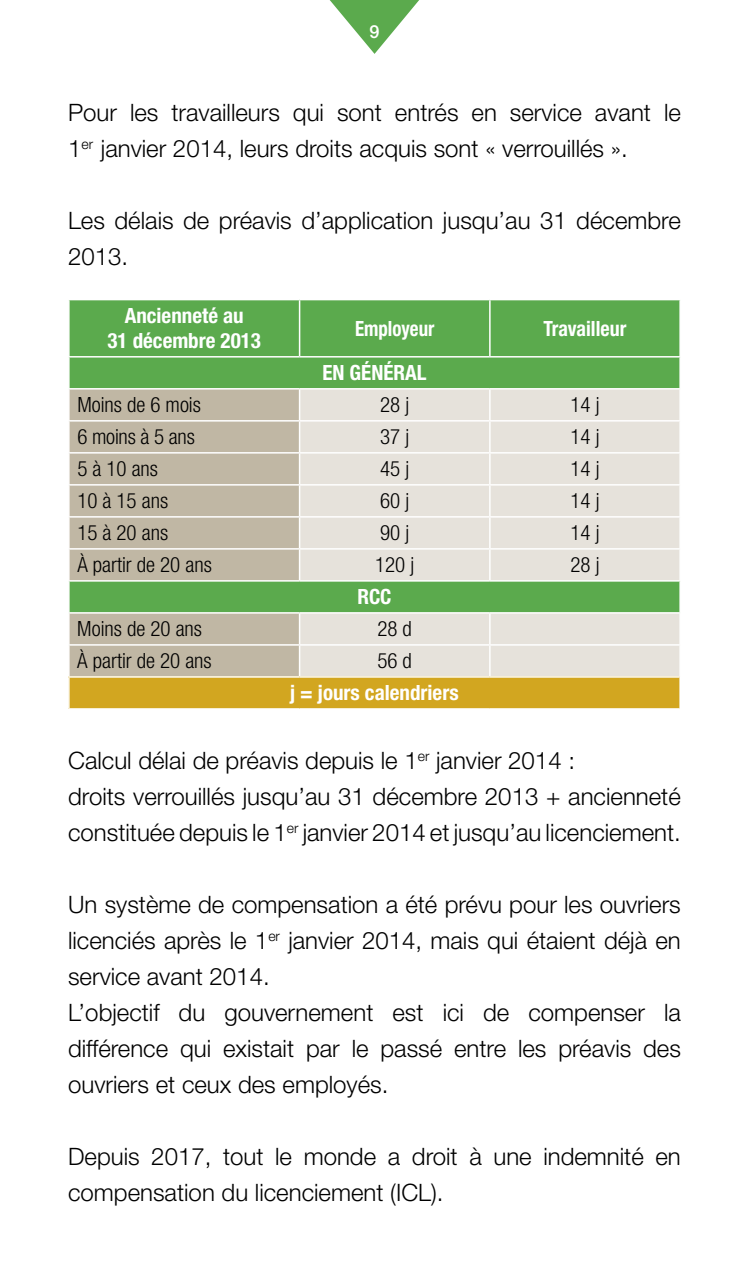
<style>
.page{position:relative;width:749px;height:1276px;background:#fff}
.page>*{position:absolute;margin:0;border:0;box-sizing:border-box;transform-origin:0 0}
.t1{font:300 24px/36px "Helvetica Neue LT Std";color:#000}
.t2{font:300 condensed 21px "Helvetica Neue LT Std";color:#000}
.t3{font:700 condensed 21px/25.2px "Helvetica Neue LT Std";color:#fff;text-align:center}
.t4{font:700 condensed 21px "Helvetica Neue LT Std";color:#fff;scale:.95 1}
.t5{font:700 condensed 21px "Helvetica Neue LT Std";color:#fff;scale:.9 1}
.t6{font:500 18px "Helvetica Neue LT Std";color:#fff}
</style>
<div class="page">
<svg style="left:330px;top:0;width:89px;height:54px"></svg>
<div style="left:70px;top:300px;width:609px;height:56px;background:#5baa4d"></div>
<div style="left:70px;top:357px;width:609px;height:31px;background:#5baa4d"></div>
<svg style="left:70px;top:389px;width:229px;height:287px;fill:#c0b7a4"></svg>
<svg style="left:299px;top:389px;width:380px;height:287px;fill:#e6e2db"></svg>
<div style="left:69px;top:677px;width:611px;height:32px;background:#d2a620"></div>
<hr style="left:299px;top:300px;width:1px;height:56px;background:#fff">
<hr style="left:489px;top:300px;width:1px;height:56px;background:#fff">
<hr style="left:299px;top:389px;width:1px;height:31px;background:#fff">
<hr style="left:489px;top:389px;width:1px;height:31px;background:#fff">
<hr style="left:68px;top:420px;width:231px;height:1px;background:#fff">
<hr style="left:299px;top:420px;width:190px;height:1px;background:#fff">
<hr style="left:299px;top:421px;width:1px;height:31px;background:#fff">
<hr style="left:489px;top:420px;width:191px;height:1px;background:#fff">
<hr style="left:489px;top:421px;width:1px;height:31px;background:#fff">
<hr style="left:68px;top:452px;width:231px;height:1px;background:#fff">
<hr style="left:299px;top:452px;width:190px;height:1px;background:#fff">
<hr style="left:299px;top:453px;width:1px;height:31px;background:#fff">
<hr style="left:489px;top:452px;width:191px;height:1px;background:#fff">
<hr style="left:489px;top:453px;width:1px;height:31px;background:#fff">
<hr style="left:68px;top:484px;width:231px;height:1px;background:#fff">
<hr style="left:299px;top:484px;width:190px;height:1px;background:#fff">
<hr style="left:299px;top:485px;width:1px;height:31px;background:#fff">
<hr style="left:489px;top:484px;width:191px;height:1px;background:#fff">
<hr style="left:489px;top:485px;width:1px;height:31px;background:#fff">
<hr style="left:68px;top:516px;width:231px;height:1px;background:#fff">
<hr style="left:299px;top:516px;width:190px;height:1px;background:#fff">
<hr style="left:299px;top:517px;width:1px;height:31px;background:#fff">
<hr style="left:489px;top:516px;width:191px;height:1px;background:#fff">
<hr style="left:489px;top:517px;width:1px;height:31px;background:#fff">
<hr style="left:68px;top:548px;width:231px;height:1px;background:#fff">
<hr style="left:299px;top:548px;width:190px;height:1px;background:#fff">
<hr style="left:299px;top:549px;width:1px;height:31px;background:#fff">
<hr style="left:489px;top:548px;width:191px;height:1px;background:#fff">
<hr style="left:489px;top:549px;width:1px;height:31px;background:#fff">
<hr style="left:68px;top:580px;width:231px;height:1px;background:#fff">
<hr style="left:299px;top:580px;width:190px;height:1px;background:#fff">
<hr style="left:489px;top:580px;width:191px;height:1px;background:#fff">
<hr style="left:68px;top:612px;width:231px;height:1px;background:#fff">
<hr style="left:299px;top:612px;width:190px;height:1px;background:#fff">
<hr style="left:299px;top:613px;width:1px;height:31px;background:#fff">
<hr style="left:489px;top:612px;width:191px;height:1px;background:#fff">
<hr style="left:489px;top:613px;width:1px;height:31px;background:#fff">
<hr style="left:68px;top:644px;width:231px;height:1px;background:#fff">
<hr style="left:299px;top:644px;width:190px;height:1px;background:#fff">
<hr style="left:299px;top:645px;width:1px;height:31px;background:#fff">
<hr style="left:489px;top:644px;width:191px;height:1px;background:#fff">
<hr style="left:489px;top:645px;width:1px;height:31px;background:#fff">
<hr style="left:68px;top:677px;width:2px;height:31px;background:#fff">
<hr style="left:679px;top:677px;width:1px;height:31px;background:#fff">
<hr style="left:68px;top:708px;width:231px;height:1px;background:#fff">
<hr style="left:299px;top:708px;width:190px;height:1px;background:#fff">
<hr style="left:489px;top:708px;width:191px;height:1px;background:#fff">
<p class="t6" style="left:369px;top:21px;width:12px">9</p>
<p class="t1" style="left:68px;top:94px;width:614px">Pour les travailleurs qui sont entrés en service avant le<br>1<sup>er</sup> janvier 2014, leurs droits acquis sont « verrouillés ».</p>
<p class="t1" style="left:68px;top:202px;width:614px">Les délais de préavis d’application jusqu’au 31 décembre<br>2013.</p>
<p class="t3" style="left:107px;top:303px;width:155px">Ancienneté au<br>31 décembre 2013</p>
<p class="t5" style="left:355px;top:315px;width:90px">Employeur</p>
<p class="t4" style="left:543px;top:315px;width:89px">Travailleur</p>
<p class="t3" style="left:322px;top:360px;width:106px">EN GÉNÉRAL</p>
<p class="t2" style="left:77px;top:393px;width:125px">Moins de 6 mois</p>
<p class="t2" style="left:380px;top:393px;width:31px">28 j</p>
<p class="t2" style="left:570px;top:393px;width:31px">14 j</p>
<p class="t2" style="left:77px;top:425px;width:119px">6 moins à 5 ans</p>
<p class="t2" style="left:380px;top:425px;width:31px">37 j</p>
<p class="t2" style="left:570px;top:425px;width:31px">14 j</p>
<p class="t2" style="left:77px;top:457px;width:82px">5 à 10 ans</p>
<p class="t2" style="left:380px;top:457px;width:31px">45 j</p>
<p class="t2" style="left:570px;top:457px;width:31px">14 j</p>
<p class="t2" style="left:77px;top:489px;width:92px">10 à 15 ans</p>
<p class="t2" style="left:380px;top:489px;width:31px">60 j</p>
<p class="t2" style="left:570px;top:489px;width:31px">14 j</p>
<p class="t2" style="left:77px;top:521px;width:92px">15 à 20 ans</p>
<p class="t2" style="left:380px;top:521px;width:31px">90 j</p>
<p class="t2" style="left:570px;top:521px;width:31px">14 j</p>
<p class="t2" style="left:77px;top:553px;width:136px">À partir de 20 ans</p>
<p class="t2" style="left:375px;top:553px;width:41px">120 j</p>
<p class="t2" style="left:570px;top:553px;width:31px">28 j</p>
<p class="t3" style="left:357px;top:584px;width:36px">RCC</p>
<p class="t2" style="left:77px;top:617px;width:126px">Moins de 20 ans</p>
<p class="t2" style="left:377px;top:617px;width:36px">28 d</p>
<p class="t2" style="left:77px;top:649px;width:136px">À partir de 20 ans</p>
<p class="t2" style="left:377px;top:649px;width:36px">56 d</p>
<p class="t3" style="left:290px;top:680px;width:170px">j = jours calendriers</p>
<p class="t1" style="left:68px;top:742px;width:614px">Calcul délai de préavis depuis le 1<sup>er</sup> janvier 2014 :<br>droits verrouillés jusqu’au 31 décembre 2013 + ancienneté constituée depuis le 1<sup>er</sup> janvier 2014 et jusqu’au licenciement.</p>
<p class="t1" style="left:68px;top:886px;width:614px">Un système de compensation a été prévu pour les ouvriers licenciés après le 1<sup>er</sup> janvier 2014, mais qui étaient déjà en service avant 2014.<br>L’objectif du gouvernement est ici de compenser la différence qui existait par le passé entre les préavis des ouvriers et ceux des employés.</p>
<p class="t1" style="left:68px;top:1138px;width:614px">Depuis 2017, tout le monde a droit à une indemnité en compensation du licenciement (ICL).</p>
</div>
